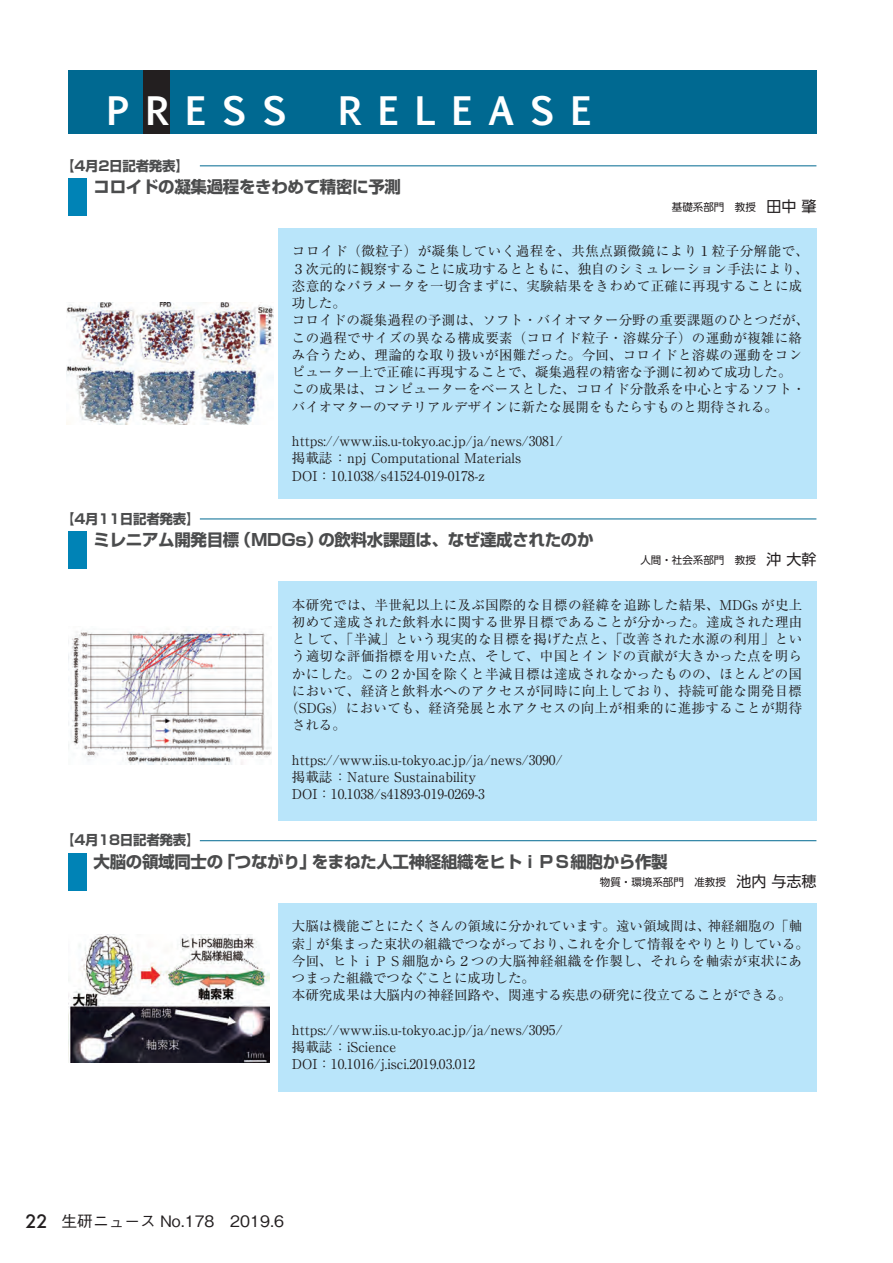
<style>
.page{position:relative;width:893px;height:1263px;background:#fff}
.page>*{position:absolute;margin:0;border:0;box-sizing:border-box;transform-origin:0 0}
.t1{font:700 37.5px "Euphemia UCAS";letter-spacing:.42em;color:#fff}
.t2{font:700 16.5px "Shin Go Pro";letter-spacing:-.02em;color:#4b4c4d}
.t3{font:500 15.75px "Gothic BBB Pro";color:#231f20}
.t4{font:13.5px/17.2px "Ryumin Pr 6 N";letter-spacing:.01em;color:#231f20}
.t5{font:700 13.5px "Shin Go Pro";letter-spacing:-.02em;color:#4b4c4d}
.t6{font:10.5px "UD Shin Go Pro";color:#231f20}
.s1{font-size:15px}
.s2{font-family:"Futura";font-size:18px}
</style>
<div class="page">
<div style="left:68px;top:70px;width:748px;height:64px;background:#006991"></div>
<div style="left:143px;top:70px;width:26px;height:64px;background:#231f20"></div>
<div style="left:68px;top:179px;width:18px;height:37px;background:#0083b6"></div>
<div style="left:278px;top:229px;width:538px;height:270px;background:#b9e5fa"></div>
<hr style="left:200px;top:165px;width:616px;height:1px;background:#006991">
<img style="left:67px;top:302px;width:206px;height:123px">
<div style="left:68px;top:532px;width:18px;height:37px;background:#0083b6"></div>
<div style="left:278px;top:582px;width:538px;height:239px;background:#b9e5fa"></div>
<hr style="left:200px;top:519px;width:616px;height:1px;background:#006991">
<img style="left:68px;top:628px;width:204px;height:137px">
<div style="left:68px;top:853px;width:18px;height:38px;background:#0083b6"></div>
<div style="left:278px;top:903px;width:538px;height:188px;background:#b9e5fa"></div>
<hr style="left:200px;top:840px;width:616px;height:1px;background:#006991">
<img style="left:68px;top:934px;width:201px;height:128px">
<h1 class="t1" style="left:107px;top:83px;width:182px">PRESS</h1>
<h1 class="t1" style="left:338px;top:83px;width:255px">RELEASE</h1>
<p class="t5" style="left:61px;top:155px;width:129px">【4月2日記者発表】</p>
<p class="t2" style="left:94px;top:174px;width:309px">コロイドの凝集過程をきわめて精密に予測</p>
<p class="t5" style="left:61px;top:508px;width:140px">【4月11日記者発表】</p>
<p class="t6" style="left:672px;top:198px;width:146px">基礎系部門　教授　<span class="s1">田中 肇</span></p>
<p class="t4" style="left:292px;top:242px;width:519px">コロイド（微粒子）が凝集していく過程を、共焦点顕微鏡により１粒子分解能で、３次元的に観察することに成功するとともに、独自のシミュレーション手法により、恣意的なパラメータを一切含まずに、実験結果をきわめて正確に再現することに成功した。<br>コロイドの凝集過程の予測は、ソフト・バイオマター分野の重要課題のひとつだが、この過程でサイズの異なる構成要素（コロイド粒子・溶媒分子）の運動が複雑に絡み合うため、理論的な取り扱いが困難だった。今回、コロイドと溶媒の運動をコンピューター上で正確に再現することで、凝集過程の精密な予測に初めて成功した。<br>この成果は、コンピューターをベースとした、コロイド分散系を中心とするソフト・バイオマターのマテリアルデザインに新たな展開をもたらすものと期待される。</p>
<p class="t4" style="left:292px;top:432px;width:272px">https://www.iis.u-tokyo.ac.jp/ja/news/3081/掲載誌 ：npj Computational Materials<br>DOI：10.1038/s41524-019-0178-z</p>
<p class="t2" style="left:94px;top:527px;width:502px">ミレニアム開発目標（MDGs）の飲料水課題は、なぜ達成されたのか</p>
<p class="t5" style="left:61px;top:829px;width:140px">【4月18日記者発表】</p>
<p class="t6" style="left:640px;top:551px;width:177px">人間・社会系部門　教授　<span class="s1">沖 大幹</span></p>
<p class="t4" style="left:292px;top:595px;width:512px">本研究では、半世紀以上に及ぶ国際的な目標の経緯を追跡した結果、MDGs が史上</p>
<p class="t4" style="left:292px;top:612px;width:512px">初めて達成された飲料水に関する世界目標であることが分かった。達成された理由</p>
<p class="t4" style="left:292px;top:630px;width:512px">として、「半減」という現実的な目標を掲げた点と、「改善された水源の利用」とい</p>
<p class="t4" style="left:292px;top:647px;width:512px">う適切な評価指標を用いた点、そして、中国とインドの貢献が大きかった点を明ら</p>
<p class="t4" style="left:292px;top:664px;width:512px">かにした。この２か国を除くと半減目標は達成されなかったものの、ほとんどの国</p>
<p class="t4" style="left:292px;top:681px;width:512px">において、経済と飲料水へのアクセスが同時に向上しており、持続可能な開発目標</p>
<p class="t4" style="left:285px;top:699px;width:518px">（SDGs）においても、経済発展と水アクセスの向上が相乗的に進捗することが期待</p>
<p class="t4" style="left:292px;top:716px;width:55px">される。</p>
<p class="t4" style="left:292px;top:750px;width:272px">https://www.iis.u-tokyo.ac.jp/ja/news/3090/掲載誌 ：Nature Sustainability<br>DOI：10.1038/s41893-019-0269-3</p>
<p class="t2" style="left:94px;top:849px;width:576px">大脳の領域同士の「つながり」をまねた人工神経組織をヒトｉＰＳ細胞から作製</p>
<p class="t6" style="left:600px;top:873px;width:218px">物質・環境系部門　准教授　<span class="s1">池内 与志穂</span></p>
<p class="t4" style="left:292px;top:917px;width:518px">大脳は機能ごとにたくさんの領域に分かれています。遠い領域間は、神経細胞の「軸索」が集まった束状の組織でつながっており、これを介して情報をやりとりしている。今回、ヒトｉＰＳ細胞から２つの大脳神経組織を作製し、それらを軸索が束状にあつまった組織でつなぐことに成功した。<br>本研究成果は大脳内の神経回路や、関連する疾患の研究に役立てることができる。</p>
<p class="t4" style="left:292px;top:1020px;width:272px">https://www.iis.u-tokyo.ac.jp/ja/news/3095/掲載誌 ：iScience<br>DOI：10.1016/j.isci.2019.03.012</p>
<p class="t3" style="left:26px;top:1208px;width:260px"><span class="s2">22</span> 生研ニュース No.178　2019.6</p>
</div>
